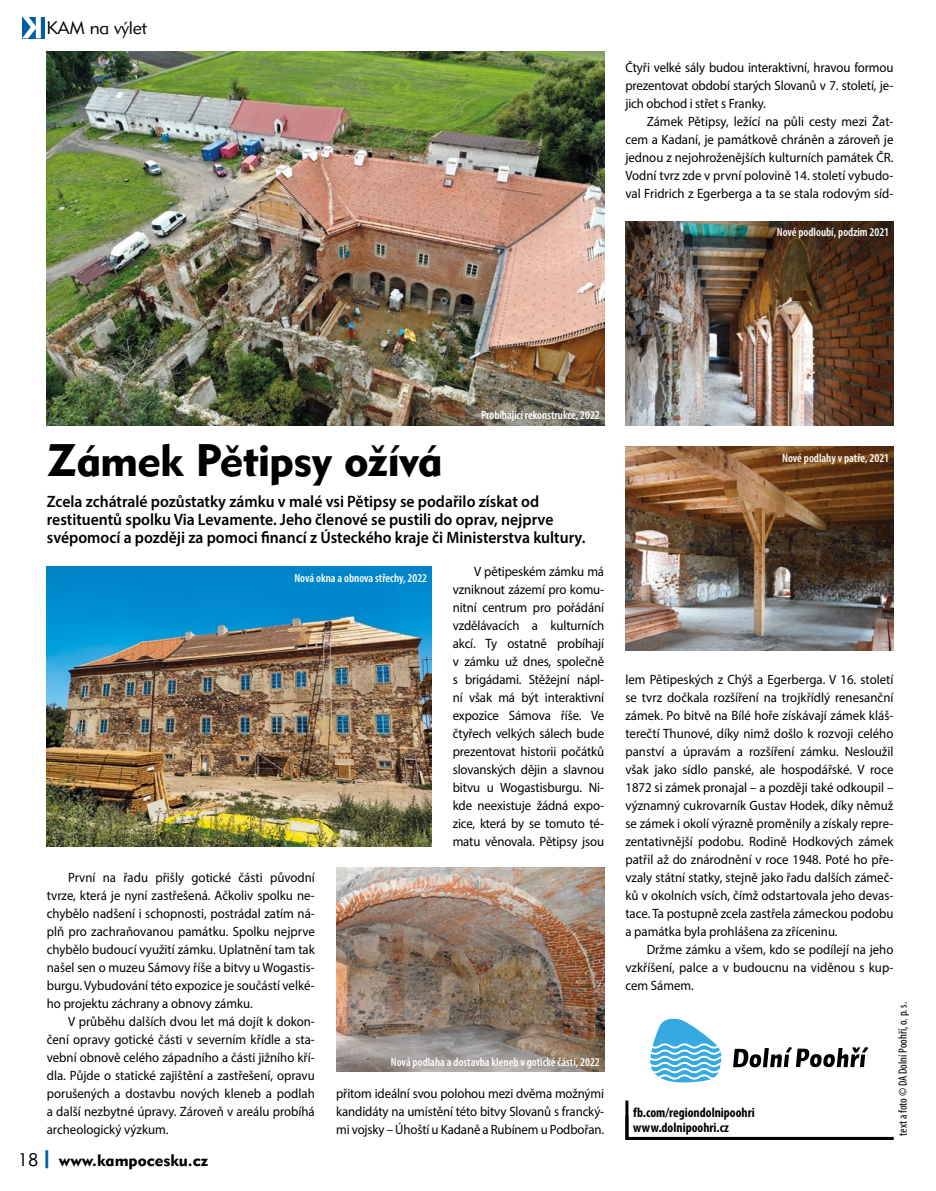
<style>
.page{position:relative;width:936px;height:1191px;background:#fff}
.page>*{position:absolute;margin:0;border:0;box-sizing:border-box;transform-origin:0 0}
._3-titulek_30{font:900 45px "Geometric 415";letter-spacing:-.015em;color:#000}
.t1{font:300 18px "Geometric 415";letter-spacing:-.01em;color:#000}
._4-perex{font:600 16.5px/18px "Myriad Pro";color:#000;scale:.95 1}
.t2{font:900 16.5px "Geometric 415";color:#000}
._7-text{font:13.5px/18px "Myriad Pro";color:#000;text-align:justify;scale:.95 1}
._9-kontakt{font:700 condensed 13.5px "Myriad Pro";color:#000}
._2-popisek_white{font:600 condensed 12px "Myriad Pro";color:#fff}
._1-zdroj{font:condensed 12px "Myriad Pro";color:#000}
.s1{font-weight:300;font-size:18px}
.s2{font-size:18px;color:#005da9}
</style>
<div class="page">
<hr style="left:625px;top:1100px;width:3px;height:37px;background:#000">
<hr style="left:625px;top:1137px;width:268px;height:3px;background:#000">
<img style="left:47px;top:51px;width:557px;height:374px">
<img style="left:336px;top:867px;width:268px;height:204px">
<img style="left:625px;top:221px;width:268px;height:204px">
<img style="left:625px;top:446px;width:268px;height:205px">
<img style="left:47px;top:567px;width:384px;height:279px">
<svg style="left:733px;top:1047px;width:135px;height:21px"></svg>
<svg style="left:650px;top:1018px;width:71px;height:64px"></svg>
<div style="left:22px;top:17px;width:22px;height:21px;background:#005da9"></div>
<svg style="left:22px;top:17px;width:19px;height:21px"></svg>
<h2 class="t1" style="left:46px;top:17px;width:102px">KAM na výlet</h2>
<p class="_7-text" style="left:625px;top:58px;width:283px">Čtyři velké sály budou interaktivní, hravou formou prezentovat období starých Slovanů v 7. století, je‑ jich obchod i střet s Franky.</p>
<p class="_7-text" style="left:625px;top:112px;width:283px;text-indent:21px">Zámek Pětipsy, ležící na půli cesty mezi Žat‑ cem a Kadaní, je památkově chráněn a zároveň je jednou z nejohroženějších kulturních památek ČR.<br>Vodní tvrz zde v první polovině 14. století vybudo‑ val Fridrich z Egerberga a ta se stala rodovým síd‑</p>
<p class="_2-popisek_white" style="left:776px;top:225px;width:114px">Nové podloubí, podzim 2021</p>
<p class="_2-popisek_white" style="left:481px;top:408px;width:120px">Probíhající rekonstrukce, 2022</p>
<p class="_3-titulek_30" style="left:47px;top:433px;width:397px">Zámek Pětipsy ožívá</p>
<p class="_4-perex" style="left:47px;top:492px;width:568px">Zcela zchátralé pozůstatky zámku v malé vsi Pětipsy se podařilo získat od restituentů spolku Via Levamente. Jeho členové se pustili do oprav, nejprve svépomocí a později za pomoci financí z Ústeckého kraje či Ministerstva kultury.</p>
<p class="_2-popisek_white" style="left:294px;top:570px;width:134px">Nová okna a obnova střechy, 2022</p>
<p class="_7-text" style="left:452px;top:562px;width:161px;text-indent:21px">V pětipeském zámku má vzniknout zázemí pro komu‑ nitní centrum pro pořádání vzdělávacích a kulturních akcí. Ty ostatně probíhají v zámku už dnes, společně s brigádami. Stěžejní nápl‑ ní však má být interaktivní expozice Sámova říše. Ve čtyřech velkých sálech bude prezentovat historii počátků slovanských dějin a slavnou bitvu u Wogastisburgu. Ni‑ kde neexistuje žádná expo‑ zice, která by se tomuto té‑ matu věnovala. Pětipsy jsou</p>
<p class="_7-text" style="left:47px;top:868px;width:283px;text-indent:21px">První na řadu přišly gotické části původní tvrze, která je nyní zastřešená. Ačkoliv spolku ne‑ chybělo nadšení i schopnosti, postrádal zatím ná‑ plň pro zachraňovanou památku. Spolku nejprve chybělo budoucí využití zámku. Uplatnění tam tak našel sen o muzeu Sámovy říše a bitvy u Wogastis‑ burgu. Vybudování této expozice je součástí velké‑ ho projektu záchrany a obnovy zámku.</p>
<p class="_7-text" style="left:47px;top:1012px;width:284px;text-indent:21px">V průběhu dalších dvou let má dojít k dokon‑ čení opravy gotické části v severním křídle a sta‑ vební obnově celého západního a části jižního kří‑ dla. Půjde o statické zajištění a zastřešení, opravu porušených a dostavbu nových kleneb a podlah a další nezbytné úpravy. Zároveň v areálu probíhá archeologický výzkum.</p>
<p class="t2" style="left:18px;top:1150px;width:192px"><span class="s1">18</span><span class="s2">|</span> www.kampocesku.cz</p>
<p class="_2-popisek_white" style="left:391px;top:1054px;width:210px">Nová podlaha a dostavba kleneb v gotické části, 2022</p>
<p class="_7-text" style="left:336px;top:1084px;width:283px">přitom ideální svou polohou mezi dvěma možnými kandidáty na umístění této bitvy Slovanů s francký‑ mi vojsky – Úhoští u Kadaně a Rubínem u Podbořan.</p>
<p class="_2-popisek_white" style="left:782px;top:450px;width:108px">Nové podlahy v patře, 2021</p>
<p class="_7-text" style="left:625px;top:670px;width:284px">lem Pětipeských z Chýš a Egerberga. V 16. století se tvrz dočkala rozšíření na trojkřídlý renesanční zámek. Po bitvě na Bílé hoře získávají zámek kláš‑ terečtí Thunové, díky nimž došlo k rozvoji celého panství a úpravám a rozšíření zámku. Nesloužil však jako sídlo panské, ale hospodářské. V roce 1872 si zámek pronajal – a později také odkoupil – významný cukrovarník Gustav Hodek, díky němuž se zámek i okolí výrazně proměnily a získaly repre‑ zentativnější podobu. Rodině Hodkových zámek patřil až do znárodnění v roce 1948. Poté ho pře‑ vzaly státní statky, stejně jako řadu dalších zámeč‑ ků v okolních vsích, čímž odstartovala jeho devas‑ tace. Ta postupně zcela zastřela zámeckou podobu a památka byla prohlášena za zříceninu.</p>
<p class="_7-text" style="left:625px;top:940px;width:283px;text-indent:21px">Držme zámku a všem, kdo se podílejí na jeho vzkříšení, palce a v budoucnu na viděnou s kup‑ cem Sámem.</p>
<p class="_9-kontakt" style="left:633px;top:1104px;width:123px">fb.com/regiondolnipoohri</p>
<p class="_9-kontakt" style="left:633px;top:1119px;width:97px">www.dolnipoohri.cz</p>
<p class="_1-zdroj" style="left:895px;top:1135px;width:135px;rotate:-90deg">text a foto © DA Dolní Poohří, o. p. s.</p>
</div>
